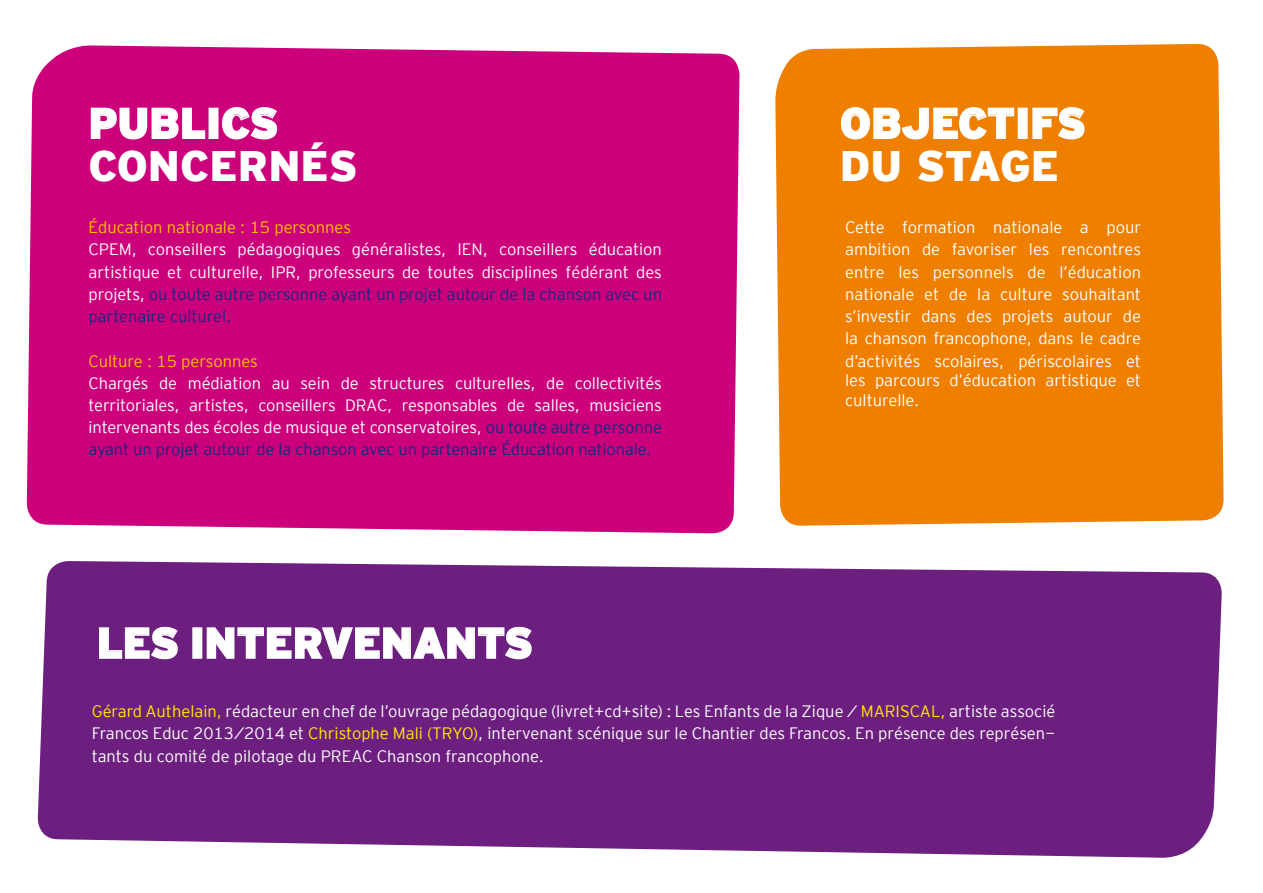
<style>
.page{position:relative;width:1263px;height:893px;background:#fff}
.page>*{position:absolute;margin:0;border:0;box-sizing:border-box;transform-origin:0 0}
.t1{font:900 42.75px "Interstate";letter-spacing:-.01em;color:#fff}
.t2{font:900 42.6px/42.6px "Interstate";color:#fff}
.t3{font:16.5px/22.2px "Interstate Mono Lgt";color:#fff;text-align:justify}
.t4{font:16.5px "Interstate Mono Lgt";color:#fcc400}
.s1{color:#162983}
.s2{color:#ffed00}
</style>
<div class="page">
<div style="left:37px;top:561px;width:1185px;height:297px;background:#6d1f80"></div>
<svg style="left:98px;top:626px;width:81px;height:34px;background:#8d509b"></svg>
<div style="left:192px;top:627px;width:10px;height:32px;border:2px solid #fff"></div>
<svg style="left:206px;top:626px;width:327px;height:34px;background:#8c4e9b"></svg>
<div style="left:775px;top:44px;width:449px;height:482px;background:#ee7f00"></div>
<svg style="left:840px;top:106px;width:175px;height:34px;background:#f19833"></svg>
<div style="left:1018px;top:108px;width:10px;height:31px;border:2px solid #fff"></div>
<svg style="left:1032px;top:106px;width:53px;height:34px;background:#f19b3a"></svg>
<div style="left:27px;top:45px;width:713px;height:489px;background:#cd007b"></div>
<svg style="left:90px;top:107px;width:116px;height:33px;background:#d73596"></svg>
<div style="left:209px;top:108px;width:9px;height:31px;border:2px solid #fff"></div>
<svg style="left:221px;top:106px;width:57px;height:34px;background:#d73697"></svg>
<h2 class="t2" style="left:89px;top:101px;width:161px">PUBLICS<br>CONCER</h2>
<h2 class="t2" style="left:268px;top:144px;width:84px">NÉS</h2>
<p class="t4" style="left:89px;top:218px;width:264px">Éducation nationale : 15 personnes</p>
<p class="t3" style="left:89px;top:238px;width:575px">CPEM, conseillers pédagogiques généralistes, IEN, conseillers éducation artistique et culturelle, IPR, professeurs de toutes disciplines fédérant des projets, <span class="s1">ou toute autre personne ayant un projet autour de la chanson avec un partenaire culturel.</span></p>
<p class="t4" style="left:89px;top:351px;width:171px">Culture : 15 personnes</p>
<p class="t3" style="left:89px;top:372px;width:575px">Chargés de médiation au sein de structures culturelles, de collectivités territoriales, artistes, conseillers DRAC, responsables de salles, musiciens intervenants des écoles de musique et conservatoires, <span class="s1">ou toute autre personne ayant un projet autour de la chanson avec un partenaire éducation nationale.</span></p>
<h1 class="t1" style="left:97px;top:618px;width:27px">LES</h1>
<h1 class="t1" style="left:190px;top:618px;width:338px">INTERVENANTS</h1>
<h2 class="t2" style="left:840px;top:101px;width:217px">OBJECTIFS<br>DU STAGE</h2>
<p class="t3" style="left:845px;top:216px;width:297px">Cette formation nationale a pour ambition de favoriser les rencontres entre les personnels de l’éducation nationale et de la culture souhaitant s’investir dans des projets autour de la chanson francophone, dans le cadre d’activités scolaires, périscolaires et</p>
<p class="t3" style="left:845px;top:370px;width:297px;line-height:19.8px">les parcours d’éducation artistique et culturelle.</p>
<p class="t3" style="left:92px;top:700px;width:965px"><span class="s2">Gérard Authelain,</span> rédacteur en chef de l’ouvrage pédagogique (livret+cd+site) : Les Enfants de la Zique / <span class="s2">MARISCAL,</span> artiste associé Francos Educ 2013/2014 et <span class="s2">Christophe Mali (TRYO)</span>, intervenant scénique sur le Chantier des Francos. En présence des représen&shy;tants du comité de pilotage du PREAC Chanson francophone.</p>
</div>
